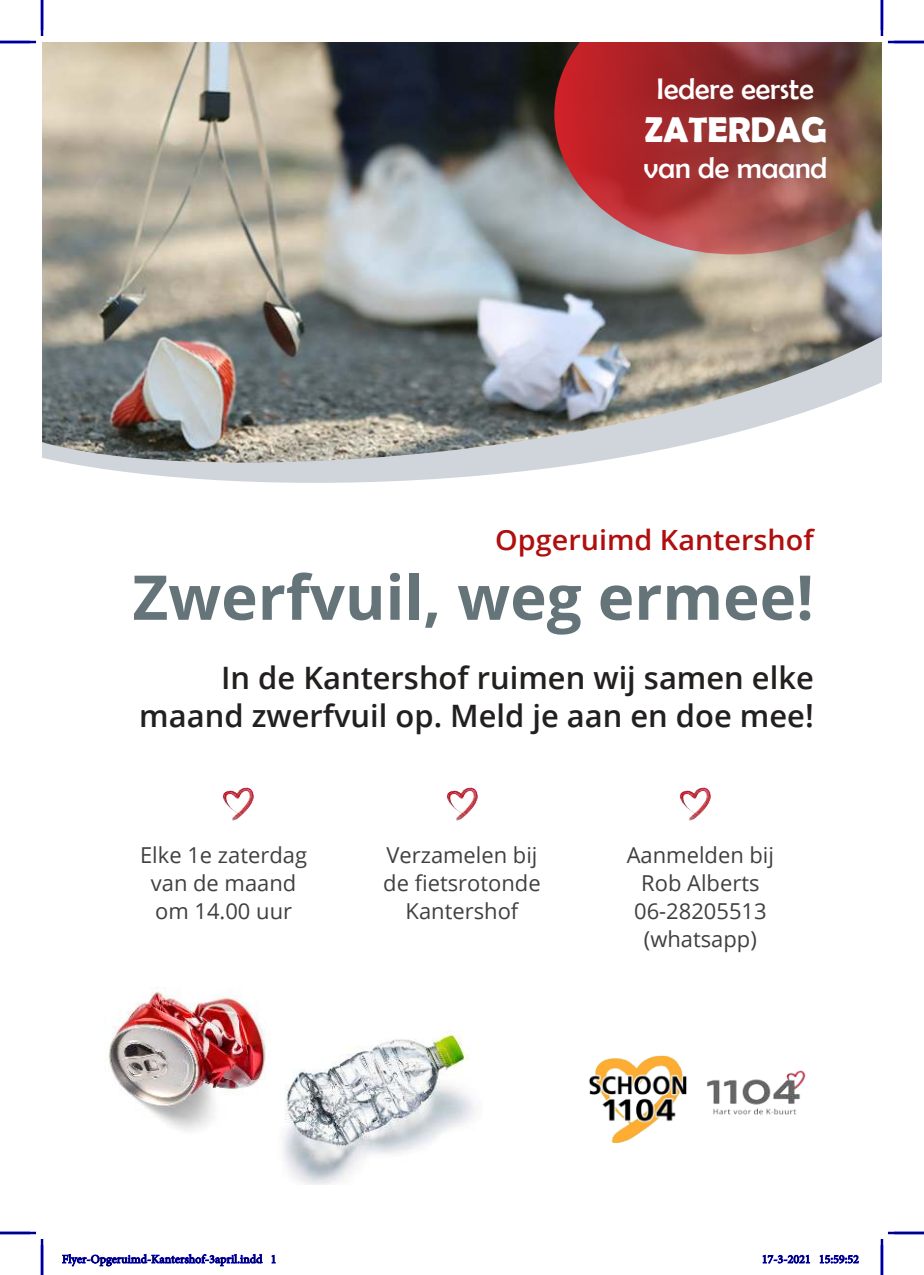
<style>
.page{position:relative;width:924px;height:1275px;background:#fff}
.page>*{position:absolute;margin:0;border:0;box-sizing:border-box;transform-origin:0 0}
.t1{font:700 61.8px "Open Sans";color:#657479}
.t2{font:700 35.8px "Berlin Sans FB Demi";color:#fff}
.t3{font:600 30.8px/38.2px "Open Sans";color:#221f1f;text-align:right}
.t4{font:29.8px "Berlin Sans FB";color:#fff}
.t5{font:600 27.8px "Open Sans";color:#af0f0f}
.t6{font:22px/27.8px "Open Sans";color:#404041;text-align:center}
.t7{font:12px "Minion Pro";color:#000}
.s1{font-size:31.8px}
</style>
<div class="page">
<img style="left:283px;top:1030px;width:192px;height:155px">
<img style="left:107px;top:987px;width:159px;height:145px">
<svg style="left:63px;top:462px;width:528px;height:21px;fill:#d0d5db"></svg>
<img style="left:42px;top:42px;width:839px;height:420px">
<img style="left:707px;top:1070px;width:99px;height:45px">
<img style="left:589px;top:1055px;width:98px;height:88px">
<img style="left:554px;top:42px;width:327px;height:212px">
<img style="left:222px;top:788px;width:32px;height:33px">
<img style="left:446px;top:788px;width:32px;height:33px">
<img style="left:679px;top:788px;width:32px;height:33px">
<hr style="left:0;top:41px;width:36px;height:2px;background:#00f">
<hr style="left:887px;top:41px;width:36px;height:2px;background:#00f">
<hr style="left:0;top:1231px;width:36px;height:3px;background:#00f">
<hr style="left:887px;top:1231px;width:36px;height:3px;background:#00f">
<hr style="left:41px;top:0;width:2px;height:36px;background:#00f">
<hr style="left:41px;top:1239px;width:2px;height:36px;background:#00f">
<hr style="left:880px;top:0;width:2px;height:36px;background:#00f">
<hr style="left:880px;top:1239px;width:2px;height:36px;background:#00f">
<hr style="left:0;top:42px;width:36px;height:1px;background:#000">
<hr style="left:887px;top:42px;width:36px;height:1px;background:#000">
<hr style="left:0;top:1232px;width:36px;height:1px;background:#000">
<hr style="left:887px;top:1232px;width:36px;height:1px;background:#000">
<hr style="left:42px;top:0;width:1px;height:36px;background:#000">
<hr style="left:42px;top:1239px;width:1px;height:36px;background:#000">
<hr style="left:881px;top:0;width:1px;height:36px;background:#000">
<hr style="left:881px;top:1239px;width:1px;height:36px;background:#000">
<svg style="left:62px;top:1253px;width:201px;height:13px"></svg>
<svg style="left:271px;top:1254px;width:5px;height:9px"></svg>
<svg style="left:762px;top:1254px;width:48px;height:10px"></svg>
<svg style="left:819px;top:1254px;width:40px;height:10px"></svg>
<h3 class="t4" style="left:656px;top:75px;width:158px">Iedere eerste</h3>
<h2 class="t2" style="left:643px;top:109px;width:184px">ZATERDAG</h2>
<h3 class="t4" style="left:643px;top:154px;width:185px">van de maand</h3>
<p class="t5" style="left:495px;top:529px;width:320px">Opgeruimd Kantershof</p>
<h1 class="t1" style="left:132px;top:572px;width:682px">Zwerfvuil, weg ermee!</h1>
<h3 class="t3" style="left:139px;top:662px;width:675px">In de Kantershof ruimen wij samen elke maand zwerfvuil op. Meld je aan en doe mee<span class="s1">!</span></h3>
<p class="t6" style="left:140px;top:843px;width:168px">Elke 1e zaterdag van de maand om 14.00 uur</p>
<p class="t6" style="left:383px;top:843px;width:159px">Verzamelen bij de fietsrotonde<br>Kantershof</p>
<p class="t6" style="left:626px;top:843px;width:149px">Aanmelden bij<br>Rob Alberts<br>06-28205513 (whatsapp)</p>
<p class="t7" style="left:62px;top:1254px;width:216px">Flyer-Opgeruimd-Kantershof-3april.indd 1</p>
<p class="t7" style="left:761px;top:1254px;width:99px">17-3-2021 15:59:52</p>
</div>
